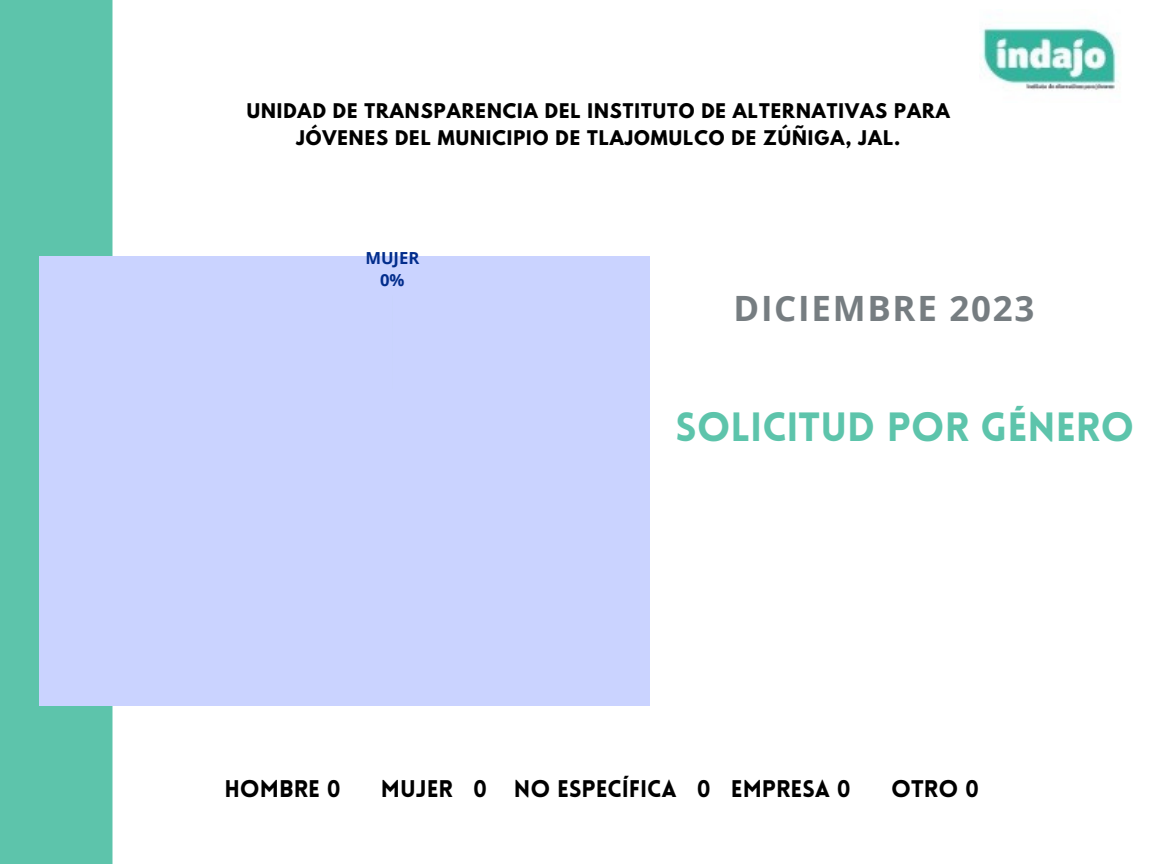
<style>
.page{position:relative;width:1152px;height:864px;background:#fff}
.page>*{position:absolute;margin:0;border:0;box-sizing:border-box;transform-origin:0 0}
.t1{font:900 39.9px "Lovelo";color:#5dc4ab}
.t2{font:700 34.8px "Open Sans";letter-spacing:.05em;color:#767d81}
.t3{font:900 23.55px "Lovelo";color:#000}
.t4{font:700 17.85px/27px "League Spartan";letter-spacing:.055em;color:#000;text-align:center}
.t5{font:700 16.65px "Open Sans";color:#022d8c}
</style>
<div class="page">
<div style="left:0;top:0;width:112px;height:864px;background:#5dc4ab"></div>
<div style="left:39px;top:256px;width:611px;height:450px;background:#cad3ff"></div>
<img style="left:981px;top:26px;width:139px;height:64px">
<p class="t4" style="left:247px;top:100px;width:705px">UNIDAD DE TRANSPARENCIA DEL INSTITUTO DE ALTERNATIVAS PARA<br>JÓVENES DEL MUNICIPIO DE TLAJOMULCO DE ZÚÑIGA, JAL.</p>
<p class="t5" style="left:365px;top:246px;width:56px">MUJER</p>
<p class="t5" style="left:380px;top:269px;width:26px">0%</p>
<p class="t2" style="left:733px;top:284px;width:302px">DICIEMBRE 2023</p>
<p class="t1" style="left:676px;top:411px;width:460px">SOLICITUD POR GÉNERO</p>
<p class="t3" style="left:224px;top:779px;width:118px">HOMBRE 0</p>
<p class="t3" style="left:381px;top:779px;width:472px">MUJER 0 NO ESPECÍFICA 0 EMPRESA 0</p>
<p class="t3" style="left:891px;top:779px;width:89px">OTRO 0</p>
</div>
